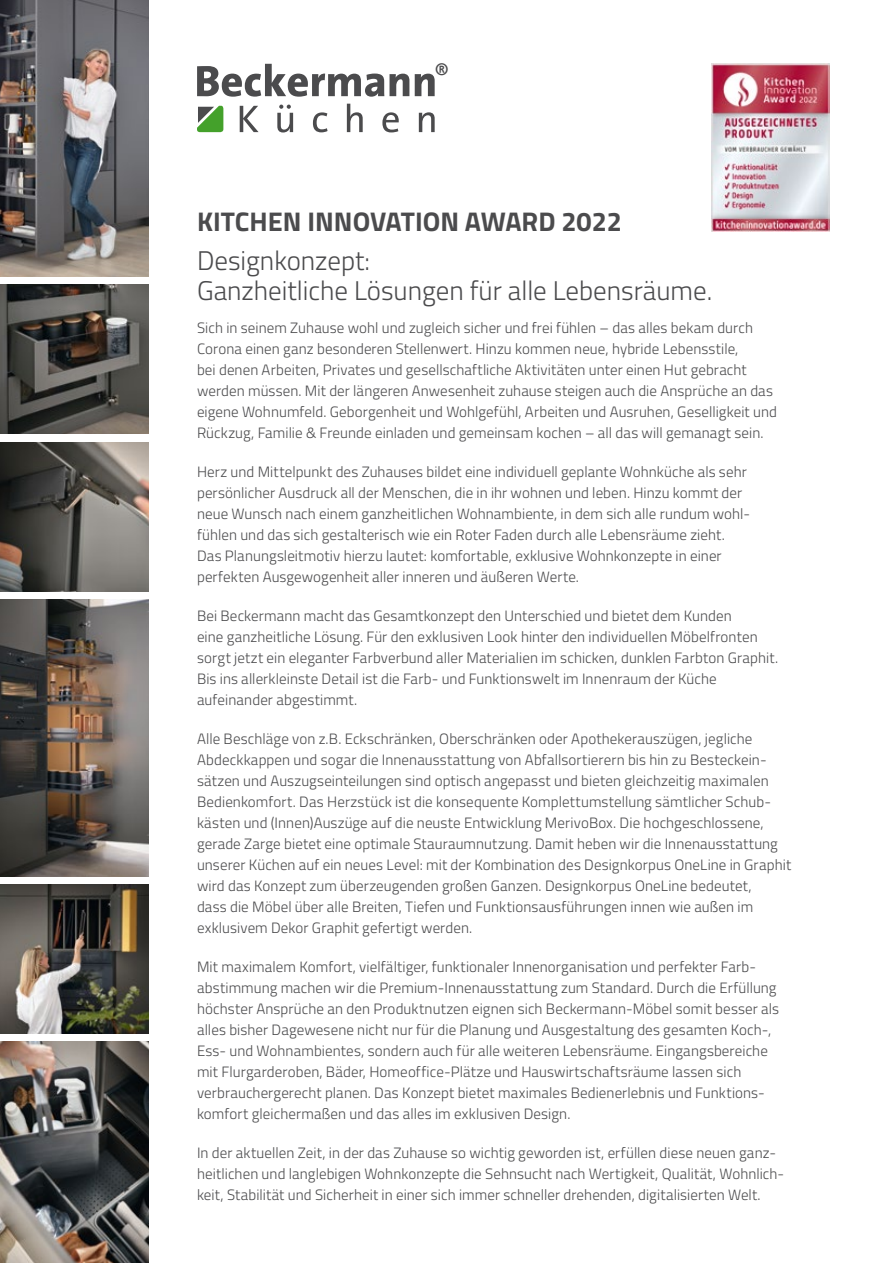
<style>
.page{position:relative;width:893px;height:1263px;background:#fff}
.page>*{position:absolute;margin:0;border:0;box-sizing:border-box;transform-origin:0 0}
.t1{font:300 27px/30px "Titillium Web";color:#4b4b4d}
.t2{font:700 27px "Titillium Web";color:#4b4b4d}
.t3{font:26.85px "Consolas";color:#4b4b4d}
.t4{font:300 15px/21px "Titillium Web";letter-spacing:.005em;color:#4b4b4d}
</style>
<div class="page">
<svg style="left:197px;top:64px;width:238px;height:33px"></svg>
<svg style="left:240px;top:104px;width:195px;height:28px"></svg>
<svg style="left:197px;top:106px;width:26px;height:26px"></svg>
<img style="left:0;top:0;width:149px;height:276px">
<img style="left:0;top:285px;width:149px;height:149px">
<img style="left:0;top:442px;width:149px;height:149px">
<img style="left:0;top:884px;width:149px;height:149px">
<img style="left:0;top:600px;width:149px;height:276px">
<img style="left:0;top:1042px;width:149px;height:221px">
<img style="left:711px;top:64px;width:118px;height:167px">
<h2 class="t3" style="left:435px;top:55px;width:16px">®</h2>
<h1 class="t2" style="left:197px;top:201px;width:426px">KITCHEN INNOVATION AWARD 2022</h1>
<h1 class="t1" style="left:197px;top:244px;width:517px">Designkonzept:<br>Ganzheitliche Lösungen für alle Lebensräume.</h1>
<p class="t4" style="left:197px;top:317px;width:581px">Sich in seinem Zuhause wohl und zugleich sicher und frei fühlen – das alles bekam durch Corona einen ganz besonderen Stellenwert. Hinzu kommen neue, hybride Lebensstile,<br>bei denen Arbeiten, Privates und gesellschaftliche Aktivitäten unter einen Hut gebracht werden müssen. Mit der längeren Anwesenheit zuhause steigen auch die Ansprüche an das eigene Wohnumfeld. Geborgenheit und Wohlgefühl, Arbeiten und Ausruhen, Geselligkeit und Rückzug, Familie &amp; Freunde einladen und gemeinsam kochen – all das will gemanagt sein.</p>
<p class="t4" style="left:197px;top:461px;width:555px">Herz und Mittelpunkt des Zuhauses bildet eine individuell geplante Wohnküche als sehr persönlicher Ausdruck all der Menschen, die in ihr wohnen und leben. Hinzu kommt der neue Wunsch nach einem ganzheitlichen Wohnambiente, in dem sich alle rundum wohl&shy;fühlen und das sich gestalterisch wie ein Roter Faden durch alle Lebensräume zieht.<br>Das Planungsleitmotiv hierzu lautet: komfortable, exklusive Wohnkonzepte in einer perfekten Ausgewogenheit aller inneren und äußeren Werte.</p>
<p class="t4" style="left:197px;top:605px;width:583px">Bei Beckermann macht das Gesamtkonzept den Unterschied und bietet dem Kunden<br>eine ganzheitliche Lösung. Für den exklusiven Look hinter den individuellen Möbelfronten sorgt jetzt ein eleganter Farbverbund aller Materialien im schicken, dunklen Farbton Graphit.<br>Bis ins allerkleinste Detail ist die Farb- und Funktionswelt im Innenraum der Küche aufeinander abgestimmt.</p>
<p class="t4" style="left:197px;top:728px;width:596px">Alle Beschläge von z.B. Eckschränken, Oberschränken oder Apothekerauszügen, jegliche Abdeckkappen und sogar die Innenausstattung von Abfallsortierern bis hin zu Besteckein&shy;sätzen und Auszugseinteilungen sind optisch angepasst und bieten gleichzeitig maximalen Bedienkomfort. Das Herzstück ist die konsequente Komplettumstellung sämtlicher Schub&shy;kästen und (Innen)Auszüge auf die neuste Entwicklung MerivoBox. Die hochgeschlossene, gerade Zarge bietet eine optimale Stauraumnutzung. Damit heben wir die Innenausstattung unserer Küchen auf ein neues Level: mit der Kombination des Designkorpus OneLine in Graphit wird das Konzept zum überzeugenden großen Ganzen. Designkorpus OneLine bedeutet,<br>dass die Möbel über alle Breiten, Tiefen und Funktionsausführungen innen wie außen im exklusivem Dekor Graphit gefertigt werden.</p>
<p class="t4" style="left:197px;top:956px;width:584px">Mit maximalem Komfort, vielfältiger, funktionaler Innenorganisation und perfekter Farb&shy;abstimmung machen wir die Premium-Innenausstattung zum Standard. Durch die Erfüllung höchster Ansprüche an den Produktnutzen eignen sich Beckermann-Möbel somit besser als alles bisher Dagewesene nicht nur für die Planung und Ausgestaltung des gesamten Koch-, Ess- und Wohnambientes, sondern auch für alle weiteren Lebensräume. Eingangsbereiche mit Flurgarderoben, Bäder, Homeoffice-Plätze und Hauswirtschaftsräume lassen sich verbrauchergerecht planen. Das Konzept bietet maximales Bedienerlebnis und Funktions&shy;komfort gleichermaßen und das alles im exklusiven Design.</p>
<p class="t4" style="left:197px;top:1142px;width:589px">In der aktuellen Zeit, in der das Zuhause so wichtig geworden ist, erfüllen diese neuen ganz&shy;heitlichen und langlebigen Wohnkonzepte die Sehnsucht nach Wertigkeit, Qualität, Wohnlich&shy;keit, Stabilität und Sicherheit in einer sich immer schneller drehenden, digitalisierten Welt.</p>
</div>
